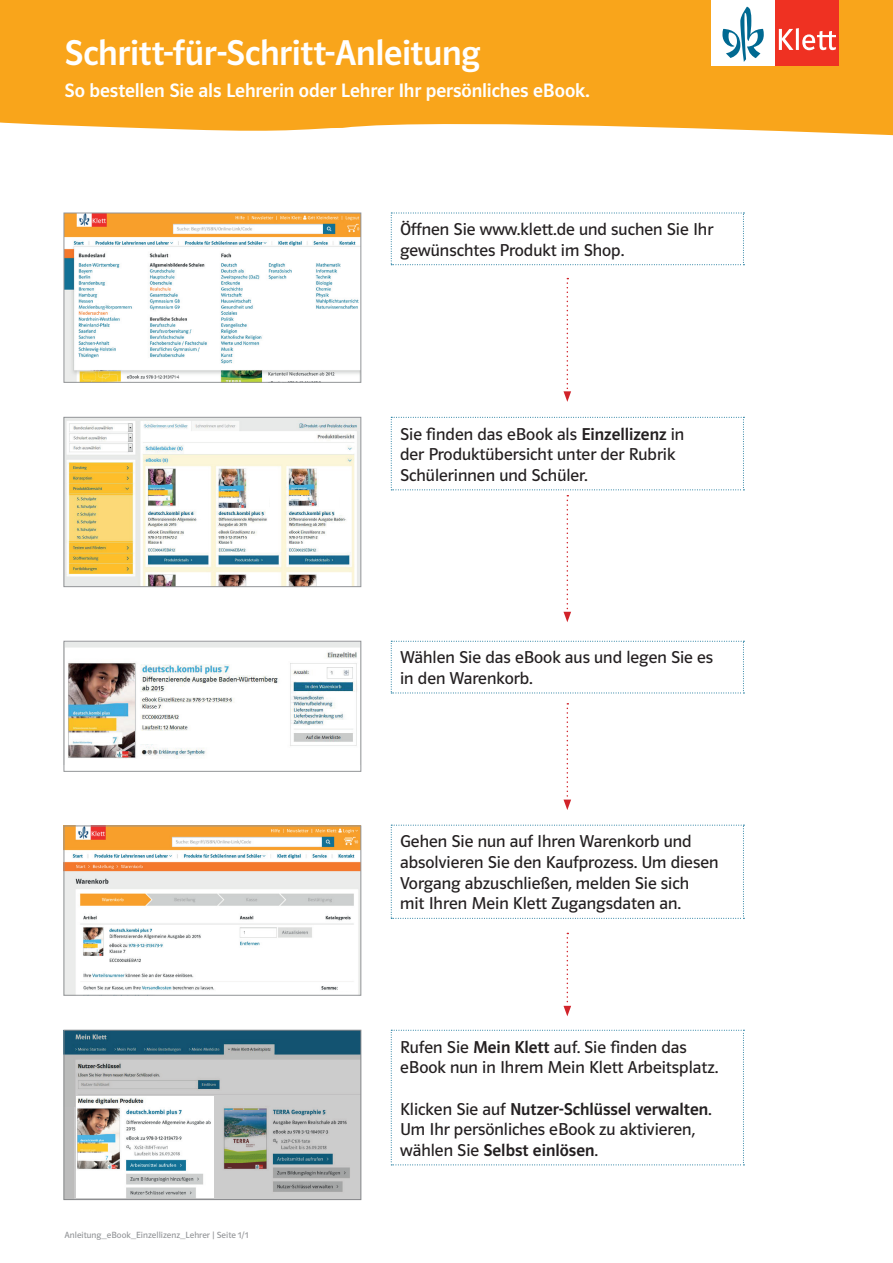
<style>
.page{position:relative;width:893px;height:1263px;background:#fff}
.page>*{position:absolute;margin:0;border:0;box-sizing:border-box;transform-origin:0 0}
.t1{font:36px "Polo ST11 K Krftg";letter-spacing:-.01em;color:#fff}
.t2{font:19.5px "Polo ST11 K Krftg";letter-spacing:-.005em;color:#fff}
.t3{font:17.25px/20.7px "Polo ST11 K Buch";color:#231f20}
.t4{font:17.25px "Polo ST11 K Krftg";color:#231f20}
.t5{font:9px "Polo ST11 K Buch";color:#939598}
.s1{font-family:"Polo ST11 K Krftg"}
.s2{font-family:"Polo ST11 K Buch"}
</style>
<div class="page">
<div style="left:0;top:0;width:893px;height:136px;background:#f9a51b"></div>
<div style="left:711px;top:0;width:64px;height:66px;background:#fff"></div>
<div style="left:775px;top:0;width:64px;height:66px;background:#ef3122"></div>
<svg style="left:779px;top:28px;width:57px;height:22px"></svg>
<svg style="left:722px;top:7px;width:42px;height:55px"></svg>
<img style="left:66px;top:215px;width:293px;height:166px">
<div style="left:64px;top:213px;width:297px;height:170px;border:1px solid #939598"></div>
<svg style="left:391px;top:213px;width:353px;height:52px"></svg>
<svg style="left:391px;top:825px;width:353px;height:94px"></svg>
<img style="left:66px;top:827px;width:293px;height:167px">
<div style="left:64px;top:825px;width:297px;height:171px;border:1px solid #939598"></div>
<div style="left:334px;top:927px;width:18px;height:7px;background:#fff"></div>
<div style="left:338px;top:984px;width:14px;height:7px;background:#fff"></div>
<svg style="left:563px;top:278px;width:8px;height:124px"></svg>
<svg style="left:563px;top:703px;width:8px;height:107px"></svg>
<svg style="left:563px;top:933px;width:8px;height:83px"></svg>
<svg style="left:391px;top:641px;width:353px;height:53px"></svg>
<svg style="left:391px;top:1030px;width:353px;height:135px"></svg>
<svg style="left:66px;top:1032px;width:293px;height:166px;background:#9aa8ad"></svg>
<div style="left:64px;top:1030px;width:297px;height:170px;border:1px solid #939598"></div>
<svg style="left:76px;top:1096px;width:138px;height:102px"></svg>
<svg style="left:391px;top:417px;width:353px;height:205px"></svg>
<img style="left:66px;top:419px;width:293px;height:166px">
<div style="left:64px;top:417px;width:297px;height:170px;border:1px solid #939598"></div>
<div style="left:179px;top:496px;width:20px;height:11px;background:#fff"></div>
<div style="left:249px;top:496px;width:20px;height:11px;background:#fff"></div>
<div style="left:319px;top:496px;width:20px;height:11px;background:#fff"></div>
<img style="left:66px;top:643px;width:293px;height:116px">
<div style="left:64px;top:641px;width:297px;height:131px;border:1px solid #939598"></div>
<div style="left:139px;top:732px;width:31px;height:11px;background:#fff"></div>
<div style="left:245px;top:929px;width:8px;height:6px;background:#fff"></div>
<h1 class="t1" style="left:64px;top:34px;width:417px">Schritt-für-Schritt-Anleitung</h1>
<p class="t2" style="left:64px;top:79px;width:527px">So bestellen Sie als Lehrerin oder Lehrer Ihr persönliches eBook.</p>
<p class="t3" style="left:400px;top:219px;width:315px">Öffnen Sie www.klett.de und suchen Sie Ihr gewünschtes Produkt im Shop.</p>
<p class="t3" style="left:400px;top:424px;width:286px">Sie finden das eBook als <span class="s1">Einzellizenz</span> in der Produktübersicht unter der Rubrik<br>Schülerinnen und Schüler.</p>
<p class="t3" style="left:400px;top:647px;width:315px">Wählen Sie das eBook aus und legen Sie es in den Warenkorb.</p>
<p class="t3" style="left:400px;top:831px;width:320px">Gehen Sie nun auf Ihren Warenkorb und absolvieren Sie den Kaufprozess. Um diesen Vorgang abzuschließen, melden Sie sich<br>mit Ihren Mein Klett Zugangsdaten an.</p>
<p class="t5" style="left:65px;top:1230px;width:185px">Anleitung_eBook_Einzellizenz_Lehrer | Seite 1/1</p>
<p class="t3" style="left:400px;top:1036px;width:320px">Rufen Sie <span class="s1">Mein Klett</span> auf. Sie finden das eBook nun in Ihrem Mein Klett Arbeitsplatz.</p>
<p class="t4" style="left:400px;top:1099px;width:313px"><span class="s2">Klicken Sie auf</span> Nutzer-Schlüssel verwalten<span class="s2">.</span></p>
<p class="t3" style="left:400px;top:1119px;width:297px">Um Ihr persönliches eBook zu aktivieren,</p>
<p class="t4" style="left:400px;top:1141px;width:199px"><span class="s2">wählen Sie</span> Selbst einlösen<span class="s2">.</span></p>
</div>
